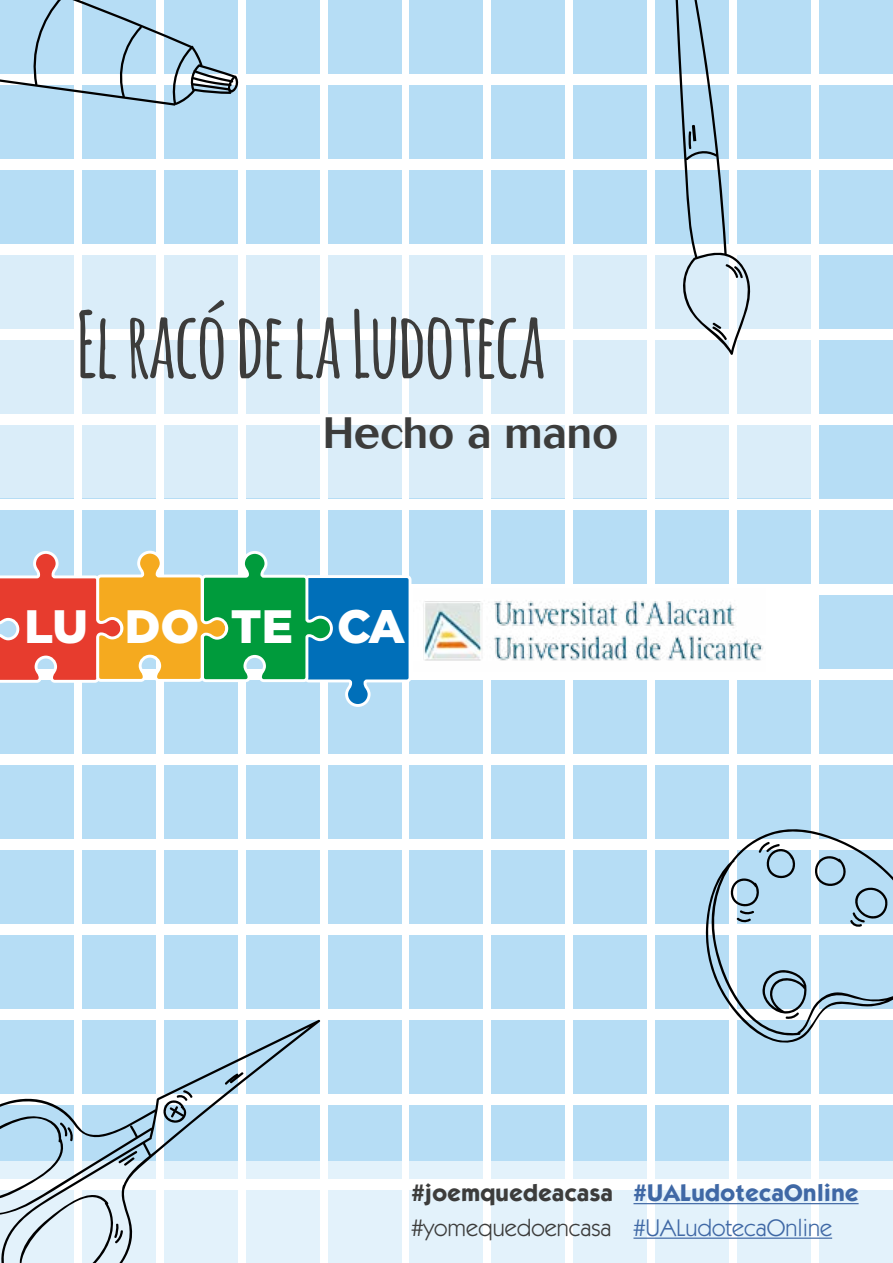
<style>
.page{position:relative;width:893px;height:1263px;background:#fff}
.page>*{position:absolute;margin:0;border:0;box-sizing:border-box;transform-origin:0 0}
.t1{font:700 90px "Amatic";color:#3c3c3b}
.t2{font:900 46.8px "Gotham";letter-spacing:-.01em;color:#fff}
.t3{font:500 43.5px "Cosmos";color:#3c3c3b}
.t4{font:700 24px "Itc Kabel";letter-spacing:.02em;color:#3f68a5}
.t5{font:24px "Itc Kabel";color:#3f68a5}
.t6{font:24px "Itc Kabel";color:#3c3c3b}
.t7{font:700 24px "Itc Kabel";letter-spacing:.02em;color:#3c3c3b}
</style>
<div class="page">
<div style="left:246px;top:0;width:73px;height:73px;background:#b6ddf5"></div>
<div style="left:328px;top:0;width:73px;height:73px;background:#b6ddf5"></div>
<div style="left:410px;top:0;width:73px;height:73px;background:#b6ddf5"></div>
<div style="left:492px;top:0;width:73px;height:73px;background:#b6ddf5"></div>
<div style="left:574px;top:0;width:73px;height:73px;background:#b6ddf5"></div>
<div style="left:656px;top:0;width:73px;height:73px;background:#b6ddf5"></div>
<div style="left:738px;top:0;width:73px;height:73px;background:#b6ddf5"></div>
<div style="left:820px;top:0;width:73px;height:73px;background:#b6ddf5"></div>
<div style="left:0;top:85px;width:73px;height:73px;background:#b6ddf5"></div>
<div style="left:82px;top:85px;width:73px;height:73px;background:#b6ddf5"></div>
<div style="left:164px;top:85px;width:73px;height:73px;background:#b6ddf5"></div>
<div style="left:246px;top:85px;width:73px;height:73px;background:#b6ddf5"></div>
<div style="left:328px;top:85px;width:73px;height:73px;background:#b6ddf5"></div>
<div style="left:410px;top:85px;width:73px;height:73px;background:#b6ddf5"></div>
<div style="left:492px;top:85px;width:73px;height:73px;background:#b6ddf5"></div>
<div style="left:574px;top:85px;width:73px;height:73px;background:#b6ddf5"></div>
<div style="left:656px;top:85px;width:73px;height:73px;background:#b6ddf5"></div>
<div style="left:738px;top:85px;width:73px;height:73px;background:#b6ddf5"></div>
<div style="left:820px;top:85px;width:73px;height:73px;background:#b6ddf5"></div>
<div style="left:0;top:170px;width:73px;height:73px;background:#b6ddf5"></div>
<div style="left:82px;top:170px;width:73px;height:73px;background:#b6ddf5"></div>
<div style="left:164px;top:170px;width:73px;height:73px;background:#b6ddf5"></div>
<div style="left:246px;top:170px;width:73px;height:73px;background:#b6ddf5"></div>
<div style="left:328px;top:170px;width:73px;height:73px;background:#b6ddf5"></div>
<div style="left:410px;top:170px;width:73px;height:73px;background:#b6ddf5"></div>
<div style="left:492px;top:170px;width:73px;height:73px;background:#b6ddf5"></div>
<div style="left:574px;top:170px;width:73px;height:73px;background:#b6ddf5"></div>
<div style="left:656px;top:170px;width:73px;height:73px;background:#b6ddf5"></div>
<div style="left:738px;top:170px;width:73px;height:73px;background:#b6ddf5"></div>
<div style="left:820px;top:170px;width:73px;height:73px;background:#b6ddf5"></div>
<div style="left:820px;top:255px;width:73px;height:73px;background:#b6ddf5"></div>
<div style="left:820px;top:340px;width:73px;height:73px;background:#b6ddf5"></div>
<div style="left:0;top:425px;width:73px;height:74px;background:#daedf9"></div>
<div style="left:82px;top:425px;width:73px;height:74px;background:#daedf9"></div>
<div style="left:164px;top:425px;width:73px;height:74px;background:#daedf9"></div>
<div style="left:246px;top:425px;width:73px;height:74px;background:#daedf9"></div>
<div style="left:328px;top:425px;width:73px;height:74px;background:#daedf9"></div>
<div style="left:410px;top:425px;width:73px;height:74px;background:#daedf9"></div>
<div style="left:492px;top:425px;width:73px;height:74px;background:#daedf9"></div>
<div style="left:574px;top:425px;width:73px;height:74px;background:#daedf9"></div>
<div style="left:656px;top:425px;width:73px;height:74px;background:#daedf9"></div>
<div style="left:738px;top:425px;width:73px;height:74px;background:#daedf9"></div>
<div style="left:820px;top:425px;width:73px;height:74px;background:#b6ddf5"></div>
<div style="left:0;top:510px;width:73px;height:74px;background:#b6ddf5"></div>
<div style="left:82px;top:510px;width:73px;height:74px;background:#b6ddf5"></div>
<div style="left:164px;top:510px;width:73px;height:74px;background:#b6ddf5"></div>
<div style="left:246px;top:510px;width:73px;height:74px;background:#b6ddf5"></div>
<div style="left:328px;top:510px;width:73px;height:74px;background:#b6ddf5"></div>
<div style="left:410px;top:510px;width:73px;height:74px;background:#b6ddf5"></div>
<div style="left:492px;top:510px;width:73px;height:74px;background:#b6ddf5"></div>
<div style="left:574px;top:510px;width:73px;height:74px;background:#b6ddf5"></div>
<div style="left:656px;top:510px;width:73px;height:74px;background:#b6ddf5"></div>
<div style="left:738px;top:510px;width:73px;height:74px;background:#b6ddf5"></div>
<div style="left:820px;top:510px;width:73px;height:74px;background:#b6ddf5"></div>
<div style="left:820px;top:595px;width:73px;height:74px;background:#b6ddf5"></div>
<div style="left:0;top:680px;width:73px;height:74px;background:#b6ddf5"></div>
<div style="left:82px;top:680px;width:73px;height:74px;background:#b6ddf5"></div>
<div style="left:164px;top:680px;width:73px;height:74px;background:#b6ddf5"></div>
<div style="left:246px;top:680px;width:73px;height:74px;background:#b6ddf5"></div>
<div style="left:328px;top:680px;width:73px;height:74px;background:#b6ddf5"></div>
<div style="left:410px;top:680px;width:73px;height:74px;background:#b6ddf5"></div>
<div style="left:492px;top:680px;width:73px;height:74px;background:#b6ddf5"></div>
<div style="left:574px;top:680px;width:73px;height:74px;background:#b6ddf5"></div>
<div style="left:656px;top:680px;width:73px;height:74px;background:#b6ddf5"></div>
<div style="left:738px;top:680px;width:73px;height:74px;background:#b6ddf5"></div>
<div style="left:820px;top:680px;width:73px;height:74px;background:#b6ddf5"></div>
<div style="left:0;top:765px;width:73px;height:74px;background:#b6ddf5"></div>
<div style="left:82px;top:765px;width:73px;height:74px;background:#b6ddf5"></div>
<div style="left:164px;top:765px;width:73px;height:74px;background:#b6ddf5"></div>
<div style="left:246px;top:765px;width:73px;height:74px;background:#b6ddf5"></div>
<div style="left:328px;top:765px;width:73px;height:74px;background:#b6ddf5"></div>
<div style="left:410px;top:765px;width:73px;height:74px;background:#b6ddf5"></div>
<div style="left:492px;top:765px;width:73px;height:74px;background:#b6ddf5"></div>
<div style="left:574px;top:765px;width:73px;height:74px;background:#b6ddf5"></div>
<div style="left:656px;top:765px;width:73px;height:74px;background:#b6ddf5"></div>
<div style="left:738px;top:765px;width:73px;height:74px;background:#b6ddf5"></div>
<div style="left:820px;top:765px;width:73px;height:74px;background:#b6ddf5"></div>
<div style="left:0;top:850px;width:73px;height:74px;background:#b6ddf5"></div>
<div style="left:82px;top:850px;width:73px;height:74px;background:#b6ddf5"></div>
<div style="left:164px;top:850px;width:73px;height:74px;background:#b6ddf5"></div>
<div style="left:246px;top:850px;width:73px;height:74px;background:#b6ddf5"></div>
<div style="left:328px;top:850px;width:73px;height:74px;background:#b6ddf5"></div>
<div style="left:410px;top:850px;width:73px;height:74px;background:#b6ddf5"></div>
<div style="left:492px;top:850px;width:73px;height:74px;background:#b6ddf5"></div>
<div style="left:574px;top:850px;width:73px;height:74px;background:#b6ddf5"></div>
<div style="left:656px;top:850px;width:73px;height:74px;background:#b6ddf5"></div>
<div style="left:0;top:935px;width:73px;height:74px;background:#b6ddf5"></div>
<div style="left:82px;top:935px;width:73px;height:74px;background:#b6ddf5"></div>
<div style="left:164px;top:935px;width:73px;height:74px;background:#b6ddf5"></div>
<div style="left:246px;top:935px;width:73px;height:74px;background:#b6ddf5"></div>
<div style="left:328px;top:935px;width:73px;height:74px;background:#b6ddf5"></div>
<div style="left:410px;top:935px;width:73px;height:74px;background:#b6ddf5"></div>
<div style="left:492px;top:935px;width:73px;height:74px;background:#b6ddf5"></div>
<div style="left:574px;top:935px;width:73px;height:74px;background:#b6ddf5"></div>
<div style="left:656px;top:935px;width:73px;height:74px;background:#b6ddf5"></div>
<div style="left:328px;top:1020px;width:73px;height:74px;background:#b6ddf5"></div>
<div style="left:410px;top:1020px;width:73px;height:74px;background:#b6ddf5"></div>
<div style="left:492px;top:1020px;width:73px;height:74px;background:#b6ddf5"></div>
<div style="left:574px;top:1020px;width:73px;height:74px;background:#b6ddf5"></div>
<div style="left:656px;top:1020px;width:73px;height:74px;background:#b6ddf5"></div>
<div style="left:738px;top:1020px;width:73px;height:74px;background:#b6ddf5"></div>
<div style="left:820px;top:1020px;width:73px;height:74px;background:#b6ddf5"></div>
<div style="left:328px;top:1106px;width:73px;height:73px;background:#b6ddf5"></div>
<div style="left:410px;top:1106px;width:73px;height:73px;background:#b6ddf5"></div>
<div style="left:492px;top:1106px;width:73px;height:73px;background:#b6ddf5"></div>
<div style="left:574px;top:1106px;width:73px;height:73px;background:#b6ddf5"></div>
<div style="left:656px;top:1106px;width:73px;height:73px;background:#b6ddf5"></div>
<div style="left:738px;top:1106px;width:73px;height:73px;background:#b6ddf5"></div>
<div style="left:820px;top:1106px;width:73px;height:73px;background:#b6ddf5"></div>
<svg style="left:1px;top:255px;width:810px;height:242px;fill:#daedf9"></svg>
<svg style="left:328px;top:1162px;width:565px;height:101px;fill:#e3f2fb"></svg>
<svg style="left:0;top:1019px;width:321px;height:244px;fill:#b6ddf5"></svg>
<svg style="left:0;top:1114px;width:138px;height:149px;background:#c1d3de"></svg>
<svg style="left:162px;top:1090px;width:31px;height:34px"></svg>
<svg style="left:224px;top:1072px;width:20px;height:13px"></svg>
<svg style="left:705px;top:826px;width:188px;height:224px"></svg>
<svg style="left:671px;top:0;width:86px;height:355px"></svg>
<svg style="left:0;top:549px;width:412px;height:160px"></svg>
<img style="left:423px;top:600px;width:340px;height:61px">
<svg style="left:0;top:0;width:239px;height:106px"></svg>
<hr style="left:633px;top:1203px;width:226px;height:1px;background:#3f68a5">
<hr style="left:633px;top:1237px;width:199px;height:2px;background:#3f68a5">
<p class="t1" style="left:77px;top:280px;width:470px">El racó de la Ludoteca</p>
<p class="t3" style="left:323px;top:408px;width:297px">Hecho a mano</p>
<p class="t2" style="left:25px;top:599px;width:382px">LU DO TE CA</p>
<p class="t7" style="left:411px;top:1178px;width:203px">#joemquedeacasa</p>
<p class="t6" style="left:411px;top:1213px;width:201px">#yomequedoencasa</p>
<p class="t4" style="left:633px;top:1178px;width:227px">#UALudotecaOnline</p>
<p class="t5" style="left:633px;top:1213px;width:200px">#UALudotecaOnline</p>
</div>
